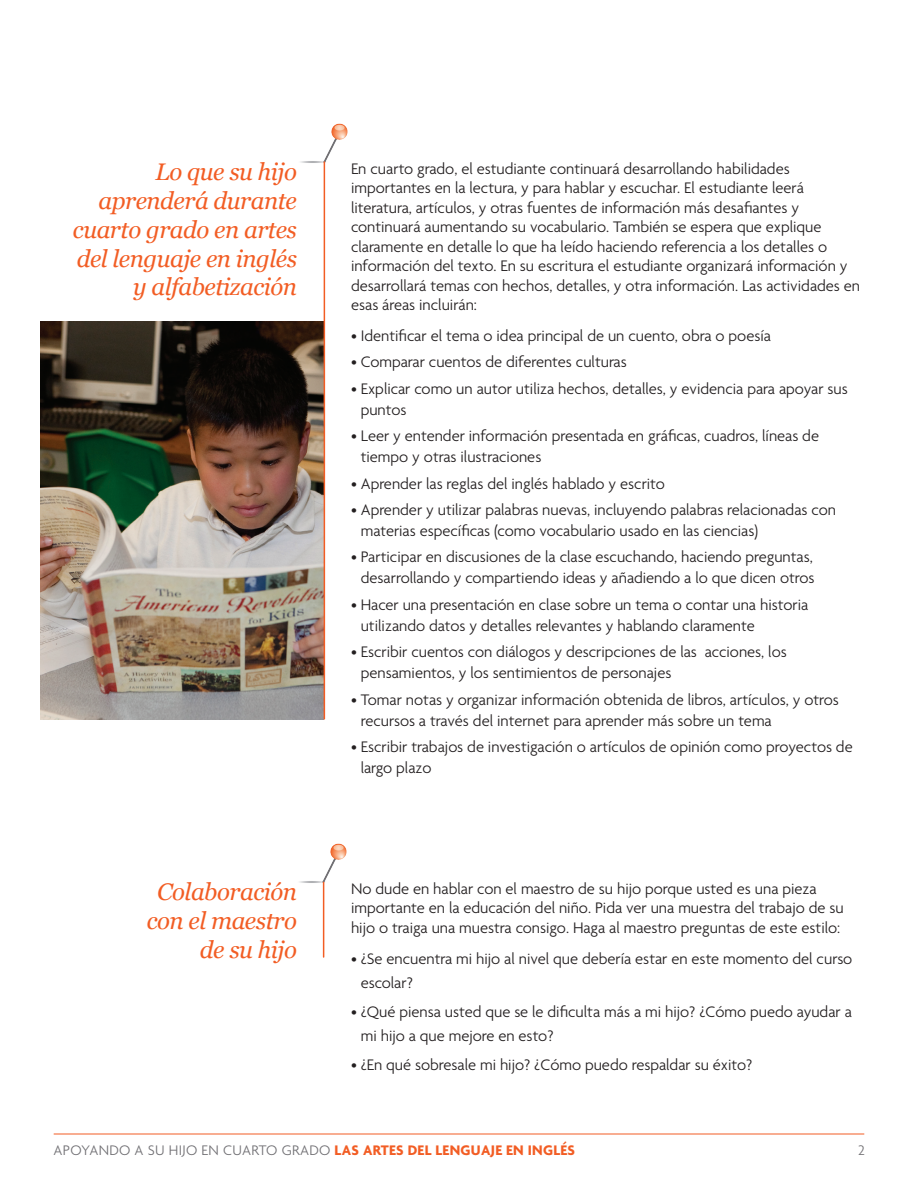
<style>
.page{position:relative;width:918px;height:1188px;background:#fff}
.page>*{position:absolute;margin:0;border:0;box-sizing:border-box;transform-origin:0 0}
.Call_Out{font:italic 24px/28.8px "Georgia";letter-spacing:-.02em;color:#f25d24;text-align:right}
.Bullet_Copy{font:300 16.5px/21px "Agenda";color:#231f20}
.Body_Copy{font:300 16.5px/19.5px "Agenda";color:#231f20}
.t1{font:300 15px "Agenda";letter-spacing:.02em;color:#717074}
.s1{font-weight:700;color:#f25d24}
</style>
<div class="page">
<img style="left:299px;top:843px;width:48px;height:55px">
<img style="left:300px;top:123px;width:48px;height:55px">
<img style="left:41px;top:322px;width:283px;height:397px">
<hr style="left:324px;top:162px;width:1px;height:557px;background:#f25d24">
<hr style="left:323px;top:882px;width:1px;height:75px;background:#f25d24">
<hr style="left:54px;top:1134px;width:810px;height:1px;background:#f25d24">
<p class="Call_Out" style="left:73px;top:158px;width:226px">Lo que su hijo aprenderá durante cuarto grado en artes del lenguaje en inglés y alfabetización</p>
<p class="Body_Copy" style="left:351px;top:160px;width:511px">En cuarto grado, el estudiante continuará desarrollando habilidades importantes en la lectura, y para hablar y escuchar. El estudiante leerá literatura, artículos, y otras fuentes de información más desafiantes y continuará aumentando su vocabulario. También se espera que explique claramente en detalle lo que ha leído haciendo referencia a los detalles o información del texto. En su escritura el estudiante organizará información y desarrollará temas con hechos, detalles, y otra información. Las actividades en esas áreas incluirán:</p>
<p class="Bullet_Copy" style="left:351px;top:326px;width:422px">• Identificar el tema o idea principal de un cuento, obra o poesía</p>
<p class="Bullet_Copy" style="left:351px;top:353px;width:277px">• Comparar cuentos de diferentes culturas</p>
<p class="Bullet_Copy" style="left:361px;top:379px;width:489px;text-indent:-10px">• Explicar como un autor utiliza hechos, detalles, y evidencia para apoyar sus puntos</p>
<p class="Bullet_Copy" style="left:361px;top:426px;width:460px;text-indent:-10px">• Leer y entender información presentada en gráficas, cuadros, líneas de tiempo y otras ilustraciones</p>
<p class="Bullet_Copy" style="left:351px;top:474px;width:316px">• Aprender las reglas del inglés hablado y escrito</p>
<p class="Bullet_Copy" style="left:361px;top:500px;width:477px;text-indent:-10px">• Aprender y utilizar palabras nuevas, incluyendo palabras relacionadas con materias específicas (como vocabulario usado en las ciencias)</p>
<p class="Bullet_Copy" style="left:351px;top:548px;width:465px;text-align:center">• Participar en discusiones de la clase escuchando, haciendo preguntas, desarrollando y compartiendo ideas y añadiendo a lo que dicen otros</p>
<p class="Bullet_Copy" style="left:361px;top:595px;width:449px;text-indent:-10px">• Hacer una presentación en clase sobre un tema o contar una historia utilizando datos y detalles relevantes y hablando claramente</p>
<p class="Bullet_Copy" style="left:361px;top:642px;width:427px;text-indent:-10px">• Escribir cuentos con diálogos y descripciones de las acciones, los pensamientos, y los sentimientos de personajes</p>
<p class="Bullet_Copy" style="left:361px;top:690px;width:480px;text-indent:-10px">• Tomar notas y organizar información obtenida de libros, artículos, y otros recursos a través del internet para aprender más sobre un tema</p>
<p class="Bullet_Copy" style="left:361px;top:737px;width:493px;text-indent:-10px">• Escribir trabajos de investigación o artículos de opinión como proyectos de largo plazo</p>
<p class="Call_Out" style="left:147px;top:878px;width:152px">Colaboración con el maestro de su hijo</p>
<p class="Body_Copy" style="left:351px;top:880px;width:494px">No dude en hablar con el maestro de su hijo porque usted es una pieza importante en la educación del niño. Pida ver una muestra del trabajo de su hijo o traiga una muestra consigo. Haga al maestro preguntas de este estilo:</p>
<p class="Bullet_Copy" style="left:361px;top:947px;width:493px;line-height:24px;text-indent:-10px">• ¿Se encuentra mi hijo al nivel que debería estar en este momento del curso escolar?</p>
<p class="Bullet_Copy" style="left:361px;top:1001px;width:493px;line-height:24px;text-indent:-10px">• ¿Qué piensa usted que se le dificulta más a mi hijo? ¿Cómo puedo ayudar a mi hijo a que mejore en esto?</p>
<p class="Bullet_Copy" style="left:351px;top:1056px;width:403px">• ¿En qué sobresale mi hijo? ¿Cómo puedo respaldar su éxito?</p>
<p class="t1" style="left:54px;top:1142px;width:523px">APOYANDO A SU HIJO EN CUARTO GRADO <span class="s1">LAS ARTES DEL LENGUAJE EN INGLÉS</span></p>
<p class="t1" style="left:858px;top:1142px;width:8px">2</p>
</div>
